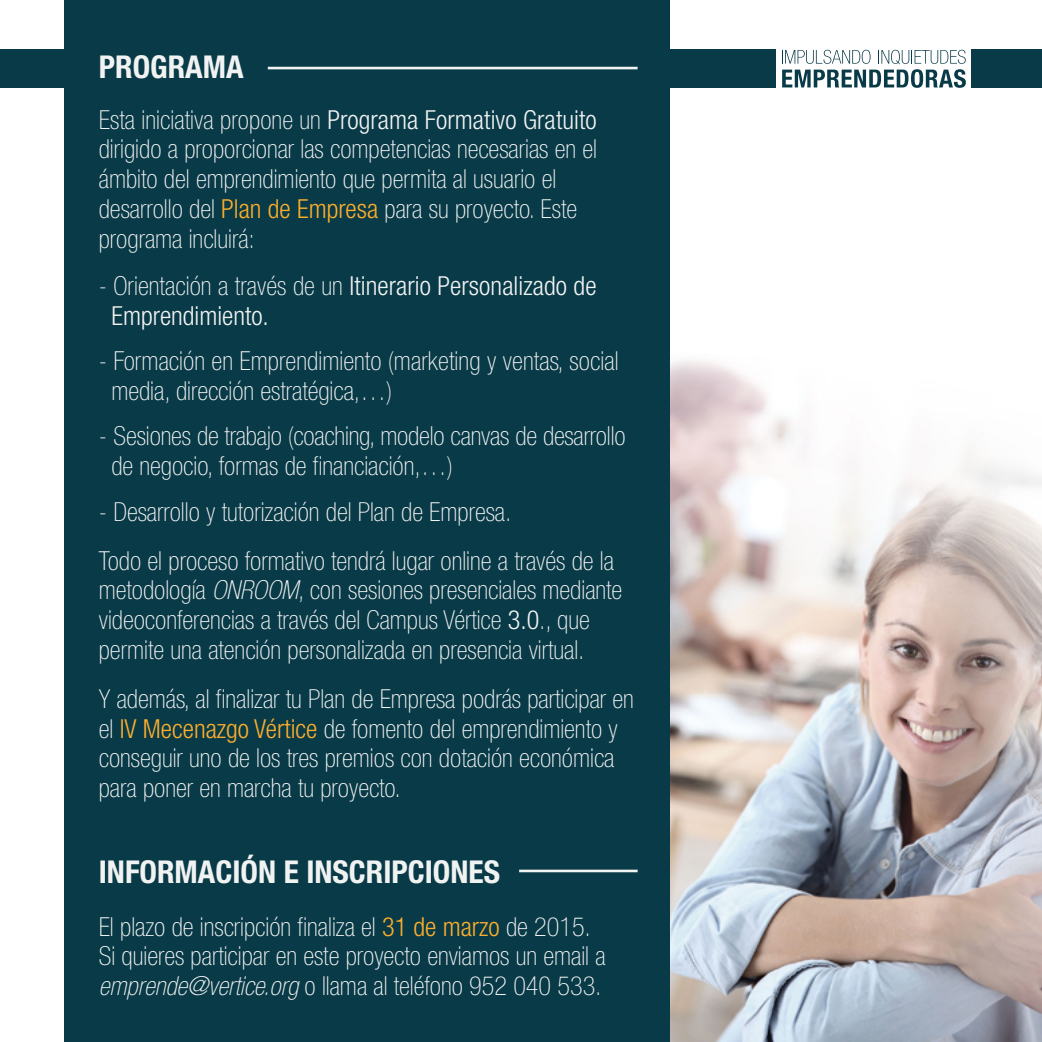
<style>
.page{position:relative;width:1042px;height:1042px;background:#fff}
.page>*{position:absolute;margin:0;border:0;box-sizing:border-box;transform-origin:0 0}
.t1{font:700 condensed 31.5px "Helvetica Neue LT Pro";color:#f1f3f3}
.t2{font:100 condensed 26.25px/29.8px "Helvetica Neue LT Pro";color:#f1f3f3}
.t3{font:300 condensed 26.25px/29.8px "Helvetica Neue LT Pro";letter-spacing:.005em;color:#f1f3f3}
.s1{font-weight:300}
.s2{font-weight:300;color:#fbae2d}
.s3{font-weight:100}
.s4{font-style:italic}
</style>
<div class="page">
<img style="left:669px;top:340px;width:373px;height:702px">
<div style="left:0;top:49px;width:775px;height:39px;background:#093a47"></div>
<div style="left:971px;top:49px;width:71px;height:39px;background:#093a47"></div>
<svg style="left:782px;top:50px;width:184px;height:38px"></svg>
<div style="left:64px;top:0;width:605px;height:1042px;background:#093a47"></div>
<hr style="left:268px;top:67px;width:369px;height:2px;background:#f1f3f3">
<hr style="left:519px;top:869px;width:118px;height:3px;background:#f1f3f3">
<p class="t1" style="left:99px;top:48px;width:146px">PROGRAMA</p>
<p class="t2" style="left:99px;top:106px;width:500px">Esta iniciativa propone un <span class="s1">Programa Formativo Gratuito </span>dirigido a proporcionar las competencias necesarias en el ámbito del emprendimiento que permita al usuario el desarrollo del <span class="s2">Plan de Empresa</span> para su proyecto. Este programa incluirá:</p>
<p class="t3" style="left:111px;top:270px;width:487px;text-indent:-13px"><span class="s3">- Orientación a través de un</span> Itinerario Personalizado de<br>Emprendimiento.</p>
<p class="t2" style="left:111px;top:347px;width:509px;text-indent:-13px">- Formación en Emprendimiento (marketing y ventas, social media, dirección estratégica,…)</p>
<p class="t2" style="left:111px;top:422px;width:516px;text-indent:-13px">- Sesiones de trabajo (coaching, modelo canvas de desarrollo de negocio, formas de financiación,…)</p>
<p class="t2" style="left:99px;top:488px;width:517px;line-height:49px">- Desarrollo y tutorización del Plan de Empresa.<br>Todo el proceso formativo tendrá lugar online a través de la</p>
<p class="t2" style="left:99px;top:576px;width:525px">metodología <span class="s4">ONROOM</span>, con sesiones presenciales mediante videoconferencias a través del Campus Vértice <span class="s1">3.0</span>., que permite una atención personalizada en presencia virtual.</p>
<p class="t2" style="left:99px;top:685px;width:537px">Y además, al finalizar tu Plan de Empresa podrás participar en el <span class="s2">IV Mecenazgo Vértice</span> de fomento del emprendimiento y conseguir uno de los tres premios con dotación económica para poner en marcha tu proyecto.</p>
<p class="t1" style="left:99px;top:853px;width:403px">INFORMACIÓN E INSCRIPCIONES</p>
<p class="t2" style="left:99px;top:912px;width:508px">El plazo de inscripción finaliza el <span class="s2">31 de marzo</span> de 2015.<br>Si quieres participar en este proyecto enviamos un email a <span class="s4">emprende@vertice.org</span> o llama al teléfono 952 040 533.</p>
</div>
